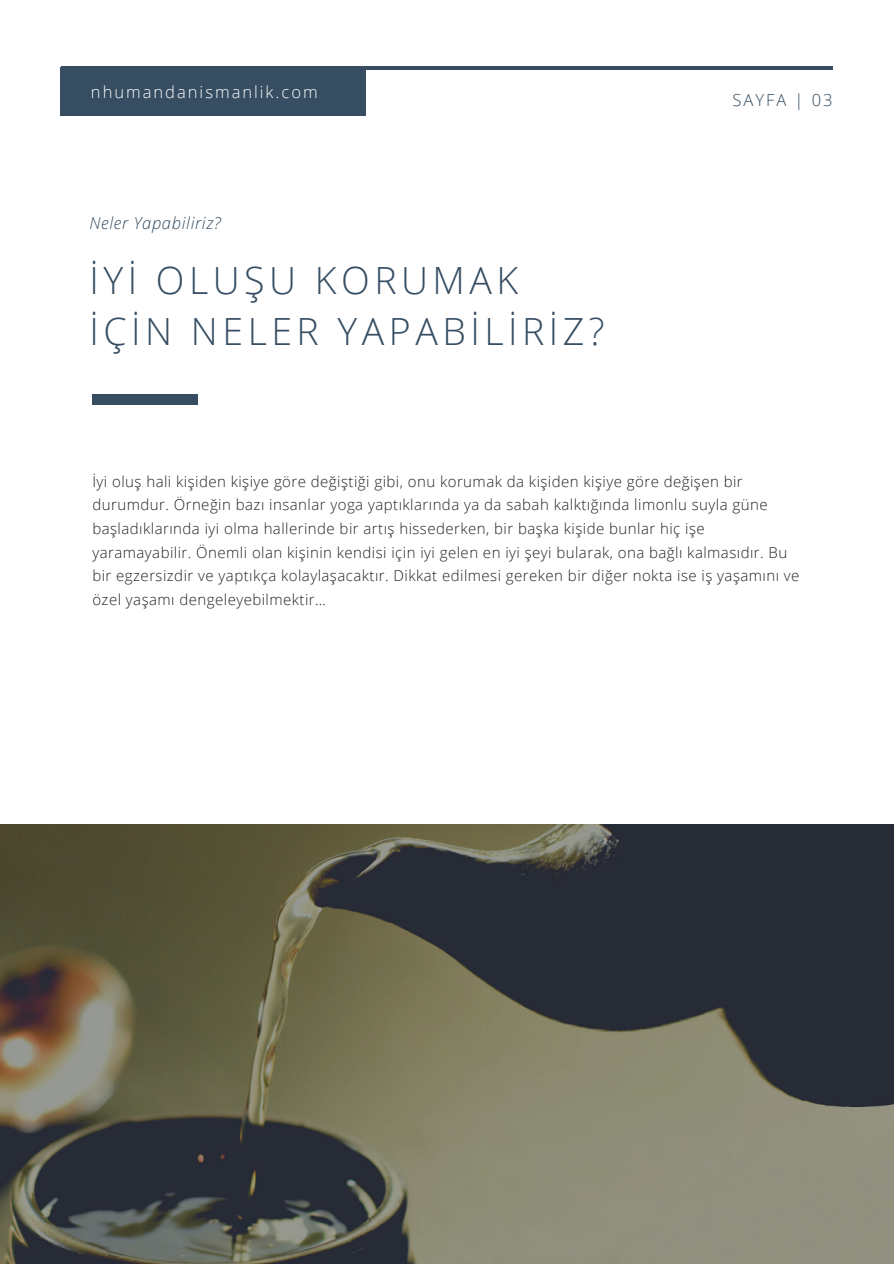
<style>
.page{position:relative;width:894px;height:1264px;background:#fff}
.page>*{position:absolute;margin:0;border:0;box-sizing:border-box;transform-origin:0 0}
.t1{font:300 37.5px "Open Sans";letter-spacing:.12em;color:#364d62}
.t2{font:300 16.5px "Open Sans";letter-spacing:.12em;color:#fff}
.t3{font:italic 300 16.5px "Open Sans";letter-spacing:.04em;color:#364d62}
.t4{font:300 16.5px "Open Sans";letter-spacing:.12em;color:#364d62}
.t5{font:300 15px/23.7px "Open Sans";letter-spacing:.03em;color:#222}
</style>
<div class="page">
<hr style="left:61px;top:66px;width:771px;height:4px;background:#364d62">
<div style="left:61px;top:68px;width:305px;height:47px;background:#364d62"></div>
<img style="left:0;top:824px;width:893px;height:439px">
<div style="left:92px;top:395px;width:106px;height:10px;background:#364d62"></div>
<p class="t2" style="left:91px;top:81px;width:228px">nhumandanismanlik.com</p>
<p class="t3" style="left:89px;top:211px;width:133px">Neler Yapabiliriz?</p>
<p class="t1" style="left:89px;top:253px;width:430px">İYİ OLUŞU KORUMAK</p>
<p class="t1" style="left:89px;top:305px;width:516px">İÇİN NELER YAPABİLİRİZ?</p>
<p class="t4" style="left:732px;top:88px;width:102px">SAYFA | 03</p>
<p class="t5" style="left:92px;top:469px;width:708px">İyi oluş hali kişiden kişiye göre değiştiği gibi, onu korumak da kişiden kişiye göre değişen bir durumdur. Örneğin bazı insanlar yoga yaptıklarında ya da sabah kalktığında limonlu suyla güne başladıklarında iyi olma hallerinde bir artış hissederken, bir başka kişide bunlar hiç işe yaramayabilir. Önemli olan kişinin kendisi için iyi gelen en iyi şeyi bularak, ona bağlı kalmasıdır. Bu bir egzersizdir ve yaptıkça kolaylaşacaktır. Dikkat edilmesi gereken bir diğer nokta ise iş yaşamını ve özel yaşamı dengeleyebilmektir…</p>
</div>
